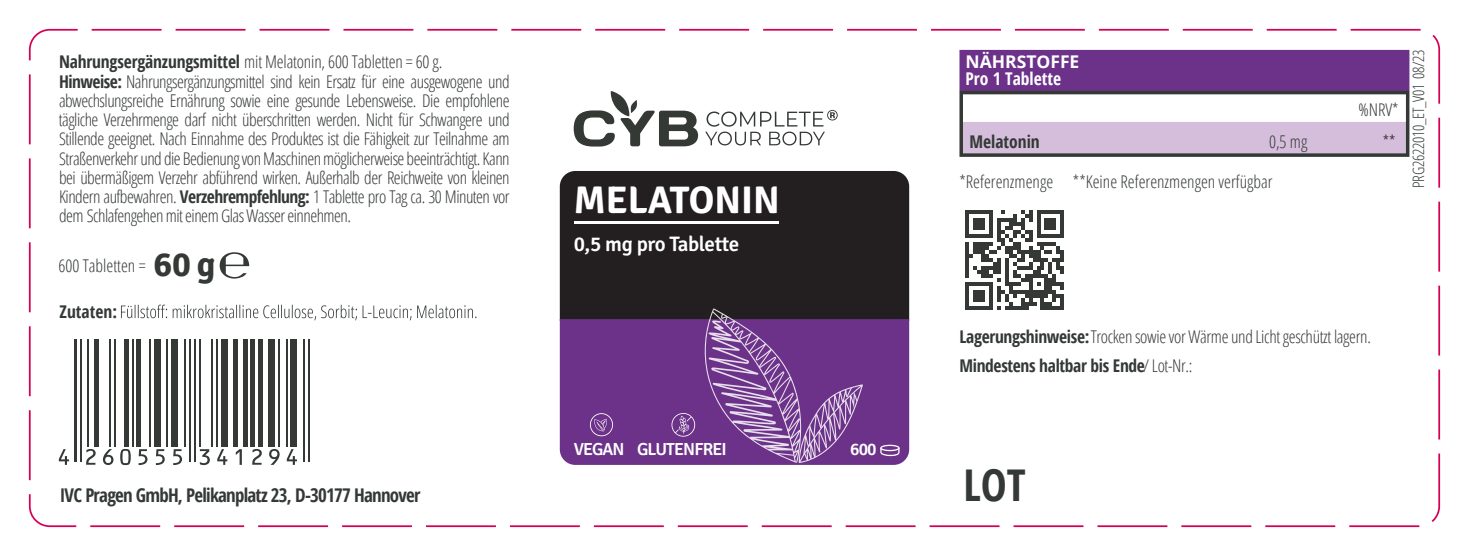
<style>
.page{position:relative;width:1469px;height:556px;background:#fff}
.page>*{position:absolute;margin:0;border:0;box-sizing:border-box;transform-origin:0 0}
.t1{font:700 43.75px "Open Sans Condensed";color:#343936}
.t2{font:700 38.5px "Signika Negative";color:#fff}
.t3{font:700 35px "Signika Negative";color:#343936}
.t4{font:600 21px "Signika Negative";letter-spacing:-.02em;color:#fff}
.t5{font:700 18.9px "Open Sans Condensed";letter-spacing:-.04em;color:#343936}
.t6{font:300 17.5px/19.2px "Open Sans Condensed";letter-spacing:-.03em;color:#343936}
.t7{font:300 17.5px "Open Sans Condensed";color:#343936}
.t8{font:700 17.5px "Open Sans Condensed";letter-spacing:-.02em;color:#343936}
.t9{font:600 17.5px "Signika Negative";letter-spacing:-.05em;color:#fff}
.t10{font:700 17.5px "Open Sans Condensed";color:#343936}
.t11{font:700 17.5px "Open Sans Condensed";color:#fff}
.t12{font:700 17.5px "Open Sans";color:#fff}
.t13{font:300 17.5px "Open Sans Condensed";color:#231f20}
.t14{font:300 15.75px "Open Sans Condensed";letter-spacing:-.02em;color:#343936}
.s1{font-weight:700}
.s2{font-weight:300}
</style>
<div class="page">
<svg style="left:220px;top:252px;width:29px;height:26px"></svg>
<svg style="left:573px;top:91px;width:125px;height:55px"></svg>
<svg style="left:705px;top:110px;width:132px;height:35px"></svg>
<div style="left:560px;top:171px;width:349px;height:148px;background:#231f20"></div>
<div style="left:560px;top:319px;width:349px;height:146px;background:#6c3289"></div>
<svg style="left:880px;top:444px;width:19px;height:7px"></svg>
<svg style="left:880px;top:447px;width:19px;height:9px"></svg>
<svg style="left:671px;top:413px;width:24px;height:23px"></svg>
<svg style="left:590px;top:413px;width:23px;height:23px"></svg>
<svg style="left:702px;top:308px;width:161px;height:155px;background:#7a4c91"></svg>
<div style="left:964px;top:122px;width:440px;height:30px;background:#d5bedb"></div>
<div style="left:959px;top:50px;width:450px;height:41px;background:#6c3289;border:4px solid #6c3289"></div>
<div style="left:959px;top:91px;width:450px;height:66px;border:4px solid #343936"></div>
<svg style="left:965px;top:210px;width:99px;height:99px"></svg>
<hr style="left:573px;top:221px;width:205px;height:3px;background:#fff">
<svg style="left:121px;top:304px;width:355px;height:16px"></svg>
<hr style="left:75px;top:339px;width:2px;height:122px;background:#343936">
<hr style="left:80px;top:339px;width:1px;height:122px;background:#343936">
<hr style="left:87px;top:339px;width:2px;height:107px;background:#343936">
<hr style="left:95px;top:339px;width:4px;height:107px;background:#343936">
<hr style="left:109px;top:339px;width:2px;height:107px;background:#343936">
<hr style="left:114px;top:339px;width:2px;height:107px;background:#343936">
<div style="left:124px;top:339px;width:5px;height:107px;background:#343936"></div>
<hr style="left:132px;top:339px;width:2px;height:107px;background:#343936">
<hr style="left:137px;top:339px;width:4px;height:107px;background:#343936">
<hr style="left:149px;top:339px;width:2px;height:107px;background:#343936">
<div style="left:154px;top:339px;width:7px;height:107px;background:#343936"></div>
<hr style="left:166px;top:339px;width:2px;height:107px;background:#343936">
<div style="left:171px;top:339px;width:7px;height:107px;background:#343936"></div>
<hr style="left:184px;top:339px;width:2px;height:107px;background:#343936">
<hr style="left:189px;top:339px;width:2px;height:122px;background:#343936">
<hr style="left:194px;top:339px;width:1px;height:122px;background:#343936">
<hr style="left:199px;top:339px;width:2px;height:107px;background:#343936">
<hr style="left:211px;top:339px;width:2px;height:107px;background:#343936">
<hr style="left:216px;top:339px;width:2px;height:107px;background:#343936">
<div style="left:221px;top:339px;width:7px;height:107px;background:#343936"></div>
<div style="left:233px;top:339px;width:5px;height:107px;background:#343936"></div>
<div style="left:243px;top:339px;width:5px;height:107px;background:#343936"></div>
<hr style="left:251px;top:339px;width:4px;height:107px;background:#343936">
<hr style="left:258px;top:339px;width:4px;height:107px;background:#343936">
<div style="left:268px;top:339px;width:7px;height:107px;background:#343936"></div>
<hr style="left:278px;top:339px;width:2px;height:107px;background:#343936">
<hr style="left:285px;top:339px;width:2px;height:107px;background:#343936">
<div style="left:290px;top:339px;width:7px;height:107px;background:#343936"></div>
<hr style="left:303px;top:339px;width:2px;height:122px;background:#343936">
<hr style="left:308px;top:339px;width:2px;height:122px;background:#343936">
<svg style="left:59px;top:449px;width:10px;height:16px"></svg>
<svg style="left:86px;top:449px;width:10px;height:15px"></svg>
<svg style="left:103px;top:449px;width:10px;height:16px"></svg>
<svg style="left:120px;top:449px;width:11px;height:16px"></svg>
<svg style="left:139px;top:449px;width:8px;height:16px"></svg>
<svg style="left:156px;top:449px;width:9px;height:16px"></svg>
<svg style="left:173px;top:449px;width:9px;height:16px"></svg>
<svg style="left:200px;top:449px;width:10px;height:16px"></svg>
<svg style="left:217px;top:449px;width:10px;height:16px"></svg>
<svg style="left:236px;top:449px;width:6px;height:16px"></svg>
<svg style="left:252px;top:449px;width:10px;height:15px"></svg>
<svg style="left:269px;top:449px;width:10px;height:16px"></svg>
<svg style="left:287px;top:449px;width:10px;height:16px"></svg>
<p class="t6" style="left:59px;top:52px;width:452px"><span class="s1">Nahrungsergänzungsmittel</span> mit Melatonin, 600 Tabletten = 60 g.<br><span class="s1">Hinweise:</span> Nahrungsergänzungsmittel sind kein Ersatz für eine ausgewogene und abwechslungsreiche Ernährung sowie eine gesunde Lebensweise. Die empfohlene tägliche Verzehrmenge darf nicht überschritten werden. Nicht für Schwangere und Stillende geeignet. Nach Einnahme des Produktes ist die Fähigkeit zur Teilnahme am Straßenverkehr und die BedienungvonMaschinenmöglicherweise beeinträchtigt. Kann bei übermäßigem Verzehr abführend wirken. Außerhalb der Reichweite von kleinen Kindern aufbewahren. <span class="s1">Verzehrempfehlung:</span> 1 Tablette pro Tag ca. 30 Minuten vor dem Schlafengehen mit einem Glas Wasser einnehmen.</p>
<p class="t14" style="left:1407px;top:188px;width:140px;rotate:-90deg">PRG2622010_ET_V01 08/23</p>
<p class="t12" style="left:965px;top:49px;width:115px">NÄHRSTOFFE</p>
<p class="t11" style="left:965px;top:67px;width:97px">Pro 1 Tablette</p>
<p class="t6" style="left:1358px;top:100px;width:42px">%NRV*</p>
<p class="t10" style="left:969px;top:129px;width:72px">Melatonin</p>
<p class="t6" style="left:1268px;top:131px;width:40px">0,5 mg</p>
<p class="t13" style="left:1382px;top:129px;width:14px">**</p>
<p class="t7" style="left:959px;top:170px;width:315px">*Referenzmenge **Keine Referenzmengen verfügbar</p>
<h2 class="t2" style="left:573px;top:172px;width:208px">MELATONIN</h2>
<p class="t7" style="left:59px;top:253px;width:89px">600 Tabletten =</p>
<p class="t10" style="left:60px;top:299px;width:59px">Zutaten:</p>
<h3 class="t3" style="left:153px;top:239px;width:64px">60g</h3>
<p class="t5" style="left:60px;top:482px;width:362px">IVC Pragen GmbH, Pelikanplatz 23, D-30177 Hannover</p>
<p class="t4" style="left:573px;top:228px;width:167px">0,5 mg pro Tablette</p>
<p class="t9" style="left:573px;top:436px;width:155px">VEGAN GLUTENFREI</p>
<p class="t9" style="left:850px;top:436px;width:28px">600</p>
<p class="t6" style="left:959px;top:326px;width:413px"><span class="s1">Lagerungshinweise:</span>Trocken sowie vor Wärme und Licht geschützt lagern.</p>
<p class="t8" style="left:959px;top:354px;width:234px">Mindestens haltbar bis Ende<span class="s2">/ Lot-Nr.:</span></p>
<h1 class="t1" style="left:963px;top:455px;width:64px">LOT</h1>
</div>
